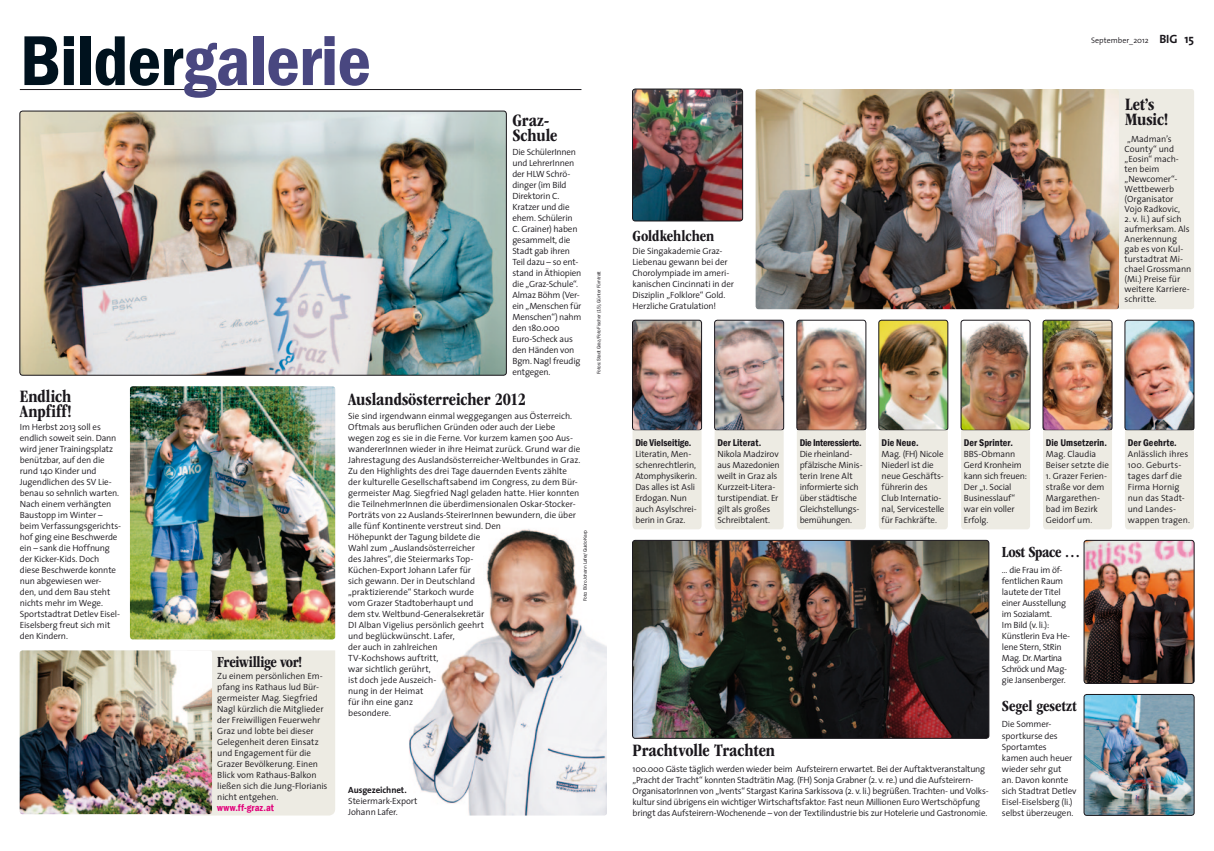
<style>
.page{position:relative;width:1214px;height:851px;background:#fff}
.page>*{position:absolute;margin:0;border:0;box-sizing:border-box;transform-origin:0 0}
.t1{font:600 condensed 73px "Franklin Gothic";letter-spacing:-.01em;color:#494780}
.t2{font:700 condensed 18px/15px "ITC Garamond Std";letter-spacing:-.005em;color:#1a171c}
.t3{font:700 condensed 16px "ITC Garamond Std";letter-spacing:-.01em;color:#1a171c}
.t4{font:600 condensed 10px "Franklin Gothic";letter-spacing:.005em;color:#1a171c}
.t5{font:600 condensed 10px "Franklin Gothic";letter-spacing:-.02em;color:#1a171c}
.Vorspann{font:600 condensed 10px "Franklin Gothic";letter-spacing:.015em;color:#e2007a}
.Vorspann-2{font:300 9px/11px "The Sans";letter-spacing:-.01em;color:#1a171c}
.Vorspann-3{font:700 9px "The Sans";letter-spacing:-.01em;color:#1a171c}
.t6{font:300 8px "The Sans";color:#1a171c}
.Grundschrift_NEU{font:5px "Franklin Gothic";letter-spacing:-.03em;color:#1a171c}
.s1{color:#00121e}
.s2{font-weight:700;font-size:12px}
</style>
<div class="page">
<img style="left:409px;top:529px;width:198px;height:286px">
<div style="left:187px;top:650px;width:148px;height:165px;background:#edebe3"></div>
<img style="left:1126px;top:320px;width:67px;height:110px">
<div style="left:1124px;top:320px;width:69px;height:110px;border:1px solid #1a171c;border-radius:3px"></div>
<div style="left:1125px;top:430px;width:68px;height:99px;background:#edebe3"></div>
<div style="left:1103px;top:89px;width:90px;height:220px;background:#edebe3;border-radius:3px"></div>
<img style="left:632px;top:540px;width:356px;height:198px">
<div style="left:632px;top:540px;width:356px;height:198px;border:1px solid #1a171c;border-radius:3px"></div>
<img style="left:20px;top:111px;width:486px;height:264px">
<div style="left:20px;top:111px;width:486px;height:264px;border:1px solid #1a171c;border-radius:3px"></div>
<hr style="left:20px;top:89px;width:561px;height:1px;background:#1a171c">
<img style="left:130px;top:386px;width:205px;height:253px">
<img style="left:1085px;top:542px;width:107px;height:139px">
<div style="left:1083px;top:540px;width:111px;height:143px;border:1px solid #1a171c;border-radius:3px"></div>
<img style="left:755px;top:89px;width:363px;height:220px">
<img style="left:632px;top:89px;width:110px;height:132px">
<div style="left:632px;top:89px;width:110px;height:132px;border:1px solid #1a171c;border-radius:3px"></div>
<img style="left:1085px;top:696px;width:107px;height:117px">
<div style="left:1083px;top:694px;width:111px;height:121px;border:1px solid #1a171c;border-radius:3px"></div>
<img style="left:632px;top:320px;width:69px;height:110px">
<div style="left:632px;top:320px;width:69px;height:110px;border:1px solid #1a171c;border-radius:3px"></div>
<img style="left:714px;top:320px;width:69px;height:110px">
<div style="left:714px;top:320px;width:69px;height:110px;border:1px solid #1a171c;border-radius:3px"></div>
<img style="left:1044px;top:320px;width:67px;height:110px">
<div style="left:1042px;top:320px;width:69px;height:110px;border:1px solid #1a171c;border-radius:3px"></div>
<img style="left:878px;top:320px;width:69px;height:110px">
<div style="left:878px;top:320px;width:69px;height:110px;border:1px solid #1a171c;border-radius:3px"></div>
<div style="left:632px;top:430px;width:69px;height:99px;background:#edebe3"></div>
<div style="left:714px;top:430px;width:69px;height:99px;background:#edebe3"></div>
<div style="left:1043px;top:430px;width:68px;height:99px;background:#edebe3"></div>
<div style="left:879px;top:430px;width:68px;height:99px;background:#edebe3"></div>
<img style="left:962px;top:322px;width:66px;height:106px">
<div style="left:960px;top:320px;width:70px;height:110px;border:1px solid #1a171c;border-radius:3px"></div>
<div style="left:961px;top:430px;width:68px;height:99px;background:#edebe3"></div>
<img style="left:20px;top:650px;width:192px;height:164px">
<img style="left:798px;top:322px;width:66px;height:106px">
<div style="left:796px;top:320px;width:70px;height:110px;border:1px solid #1a171c;border-radius:3px"></div>
<div style="left:797px;top:430px;width:68px;height:99px;background:#edebe3"></div>
<p class="t1" style="left:20px;top:12px;width:353px"><span class="s1">Bilder</span>galerie</p>
<p class="t2" style="left:512px;top:113px;width:47px">Graz-<br>Schule</p>
<p class="Vorspann-2" style="left:512px;top:146px;width:71px">Die SchülerInnen und LehrerInnen der HLW Schrö&shy;dinger (im Bild<br>Direktorin C.<br>Kratzer und die ehem. Schülerin<br>C. Grainer) haben gesammelt, die<br>Stadt gab ihren<br>Teil dazu – so ent&shy;stand in Äthiopien die „Graz-Schule“.<br>Almaz Böhm (Ver&shy;ein „Menschen für<br>Menschen“) nahm den 180.000<br>Euro-Scheck aus den Händen von<br>Bgm. Nagl freudig entgegen.</p>
<p class="t2" style="left:20px;top:389px;width:53px">Endlich</p>
<p class="t2" style="left:20px;top:404px;width:53px">Anpfiff!</p>
<p class="Vorspann-2" style="left:20px;top:421px;width:103px">Im Herbst 2013 soll es endlich soweit sein. Dann wird jener Trainingsplatz benützbar, auf den die rund 140 Kinder und<br>Jugendlichen des SV Lie&shy;benau so sehnlich warten.<br>Nach einem verhängten<br>Baustopp im Winter – beim Verfassungsgerichts&shy;hof ging eine Beschwerde ein – sank die Hoffnung der Kicker-Kids. Doch diese Beschwerde konnte nun abgewiesen wer-<br>den, und dem Bau steht nichts mehr im Wege.<br>Sportstadtrat Detlev Eisel-<br>Eiselsberg freut sich mit den Kindern.</p>
<p class="t3" style="left:217px;top:653px;width:86px">Freiwillige vor!</p>
<p class="Vorspann-2" style="left:217px;top:670px;width:112px">Zu einem persönlichen Em&shy;pfang ins Rathaus lud Bür&shy;germeister Mag. Siegfried<br>Nagl kürzlich die Mitglieder der Freiwilligen Feuerwehr<br>Graz und lobte bei dieser<br>Gelegenheit deren Einsatz und Engagement für die<br>Grazer Bevölkerung. Einen<br>Blick vom Rathaus-Balkon ließen sich die Jung-Florianis nicht entgehen.</p>
<p class="Vorspann" style="left:217px;top:801px;width:58px">www.ff-graz.at</p>
<p class="t2" style="left:348px;top:391px;width:179px">Auslandsösterreicher 2012</p>
<p class="Vorspann-2" style="left:348px;top:410px;width:233px">Sie sind irgendwann einmal weggegangen aus Österreich.<br>Oftmals aus beruflichen Gründen oder auch der Liebe wegen zog es sie in die Ferne. Vor kurzem kamen 500 Aus&shy;wandererInnen wieder in ihre Heimat zurück. Grund war die Jahrestagung des Auslandsösterreicher-Weltbundes in Graz.<br>Zu den Highlights des drei Tage dauernden Events zählte der kulturelle Gesellschaftsabend im Congress, zu dem Bür&shy;germeister Mag. Siegfried Nagl geladen hatte. Hier konnten die TeilnehmerInnen die überdimensionalen Oskar-Stocker-Porträts von 22 Auslands-SteirerInnen bewundern, die über alle fünf Kontinente verstreut sind. Den<br>Höhepunkt der Tagung bildete die<br>Wahl zum „Auslandsösterreicher<br>des Jahres“, die Steiermarks Top-<br>Küchen-Export Johann Lafer für<br>sich gewann. Der in Deutschland<br>„praktizierende“ Starkoch wurde<br>vom Grazer Stadtoberhaupt und<br>dem stv. Weltbund-Generalsekretär<br>DI Alban Vigelius persönlich geehrt<br>und beglückwünscht. Lafer,<br>der auch in zahlreichen<br>TV-Kochshows auftritt,<br>war sichtlich gerührt,<br>ist doch jede Auszeich-<br>nung in der Heimat<br>für ihn eine ganz<br>besondere.</p>
<p class="Grundschrift_NEU" style="left:582px;top:601px;width:72px;rotate:-90deg">Foto: Büro Johann Lafer/Guido Karp</p>
<p class="Vorspann-3" style="left:348px;top:782px;width:60px">Ausgezeichnet.</p>
<p class="Vorspann-2" style="left:348px;top:795px;width:71px">Steiermark-Export<br>Johann Lafer.</p>
<p class="Grundschrift_NEU" style="left:595px;top:374px;width:104px;rotate:-90deg">Fotos: Stadt Graz/Foto Fischer (15), Günter Fürntratt</p>
<p class="t6" style="left:1090px;top:33px;width:104px">September_2012 <span class="s2">BIG 15</span></p>
<p class="t3" style="left:632px;top:227px;width:83px">Goldkehlchen</p>
<p class="Vorspann-2" style="left:632px;top:245px;width:103px">Die Singakademie Graz-<br>Liebenau gewann bei der<br>Chorolympiade im ameri&shy;kanischen Cincinnati in der<br>Disziplin „Folklore“ Gold.<br>Herzliche Gratulation!</p>
<p class="t2" style="left:1124px;top:97px;width:31px">Let’s</p>
<p class="t2" style="left:1124px;top:112px;width:45px">Music!</p>
<p class="Vorspann-2" style="left:1124px;top:133px;width:57px;line-height:10px">„Madman’s<br>County“ und „Eosin“ mach&shy;ten beim „Newcomer“-<br>Wettbewerb (Organisator<br>Vojo Radkovic,</p>
<p class="Vorspann-2" style="left:1124px;top:213px;width:68px;line-height:10px">2. v. li.) auf sich aufmerksam. Als<br>Anerkennung gab es von Kul&shy;turstadtrat Mi&shy;chael Grossmann (Mi.) Preise für weitere Karriere&shy;schritte.</p>
<p class="t4" style="left:635px;top:435px;width:58px">Die Vielseitige.</p>
<p class="Vorspann-2" style="left:635px;top:448px;width:63px">Literatin, Men&shy;schenrechtlerin,<br>Atomphysikerin.<br>Das alles ist Asli<br>Erdogan. Nun auch Asylschrei&shy;berin in Graz.</p>
<p class="t4" style="left:717px;top:435px;width:45px">Der Literat.</p>
<p class="Vorspann-2" style="left:717px;top:448px;width:64px">Nikola Madzirov aus Mazedonien weilt in Graz als<br>Kurzzeit-Litera&shy;turstipendiat. Er gilt als großes<br>Schreibtalent.</p>
<p class="t5" style="left:799px;top:435px;width:64px">Die Interessierte.</p>
<p class="Vorspann-2" style="left:799px;top:448px;width:64px">Die rheinland&shy;pfälzische Minis&shy;terin Irene Alt informierte sich über städtische<br>Gleichstellungs&shy;bemühungen.</p>
<p class="t4" style="left:881px;top:435px;width:38px">Die Neue.</p>
<p class="Vorspann-2" style="left:881px;top:448px;width:64px">Mag. (FH) Nicole<br>Niederl ist die neue Geschäfts&shy;führerin des<br>Club Internatio&shy;nal, Servicestelle für Fachkräfte.</p>
<p class="t4" style="left:963px;top:435px;width:50px">Der Sprinter.</p>
<p class="Vorspann-2" style="left:963px;top:448px;width:65px">BBS-Obmann<br>Gerd Kronheim kann sich freuen:<br>Der „1. Social<br>Businesslauf“ war ein voller<br>Erfolg.</p>
<p class="t4" style="left:1045px;top:435px;width:63px">Die Umsetzerin.</p>
<p class="Vorspann-2" style="left:1045px;top:448px;width:65px">Mag. Claudia<br>Beiser setzte die</p>
<p class="Vorspann-2" style="left:1045px;top:470px;width:63px">1. Grazer Ferien&shy;straße vor dem<br>Margarethen&shy;bad im Bezirk<br>Geidorf um.</p>
<p class="t3" style="left:1001px;top:543px;width:80px">Lost Space …</p>
<p class="Vorspann-2" style="left:1001px;top:564px;width:70px">… die Frau im öf&shy;fentlichen Raum lautete der Titel einer Ausstellung im Sozialamt.<br>Im Bild (v. li.):<br>Künstlerin Eva He&shy;lene Stern, StRin<br>Mag. Dr. Martina<br>Schröck und Mag&shy;gie Jansenberger.</p>
<p class="t2" style="left:632px;top:742px;width:144px">Prachtvolle Trachten</p>
<p class="Vorspann-2" style="left:632px;top:762px;width:358px">100.000 Gäste täglich werden wieder beim Aufsteirern erwartet. Bei der Auftaktveranstaltung „Pracht der Tracht“ konnten Stadträtin Mag. (FH) Sonja Grabner (2. v. re.) und die Aufsteirern-OrganisatorInnen von „Ivents“ Stargast Karina Sarkissova (2. v. li.) begrüßen. Trachten- und Volks&shy;kultur sind übrigens ein wichtiger Wirtschaftsfaktor: Fast neun Millionen Euro Wertschöpfung bringt das Aufsteirern-Wochenende – von der Textilindustrie bis zur Hotelerie und Gastronomie.</p>
<p class="t3" style="left:1001px;top:697px;width:76px">Segel gesetzt</p>
<p class="Vorspann-2" style="left:1001px;top:718px;width:76px">Die Sommer&shy;sportkurse des<br>Sportamtes<br>kamen auch heuer wieder sehr gut<br>an. Davon konnte sich Stadtrat Detlev<br>Eisel-Eiselsberg (li.) selbst überzeugen.</p>
<p class="t4" style="left:1127px;top:435px;width:51px">Der Geehrte.</p>
<p class="Vorspann-2" style="left:1127px;top:448px;width:64px">Anlässlich ihres<br>100. Geburts&shy;tages darf die<br>Firma Hornig nun das Stadt&shy;und Landes&shy;wappen tragen.</p>
</div>
